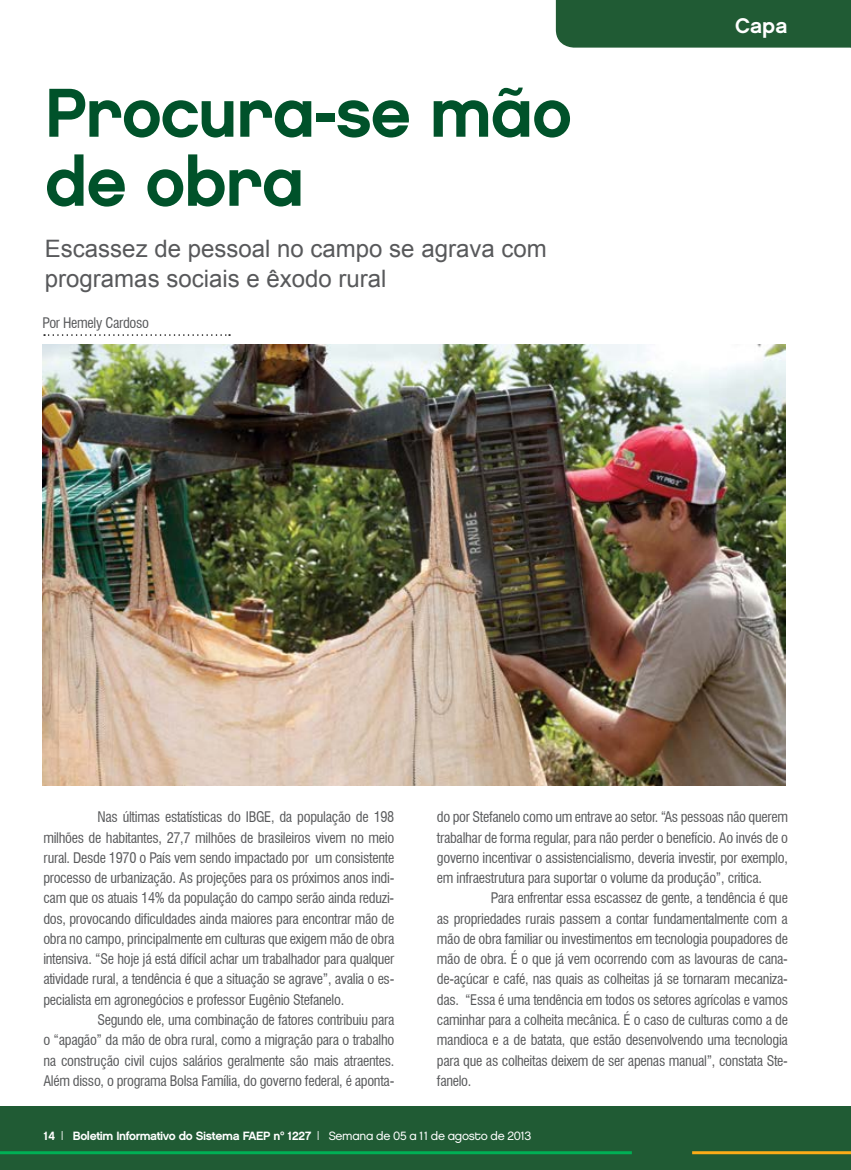
<style>
.page{position:relative;width:851px;height:1170px;background:#fff}
.page>*{position:absolute;margin:0;border:0;box-sizing:border-box;transform-origin:0 0}
.t1{font:69px/69px "Chalet New York Nineteen Eighty";letter-spacing:-.02em;color:#00522a}
.t2{font:24px/30px "Arial";color:#58595b}
.t3{font:21px "Chalet New York Nineteen Sixty";color:#fff}
.t4{font:condensed 14.25px/20.2px "Swiss 721 BT";letter-spacing:-.02em;color:#58595b;text-align:justify}
.t5{font:12px "Chalet New York Nineteen Sixty";letter-spacing:-.03em;color:#fff}
.s1{font-family:"Chalet London Nineteen Eighty"}
</style>
<div class="page">
<div style="left:0;top:1106px;width:850px;height:63px;background:#205b34"></div>
<hr style="left:0;top:1151px;width:631px;height:3px;background:#00b055">
<hr style="left:692px;top:1151px;width:158px;height:3px;background:#fbac18">
<div style="left:555px;top:0;width:296px;height:48px;background:#205b34"></div>
<img style="left:43px;top:344px;width:742px;height:441px">
<svg style="left:44px;top:334px;width:186px;height:2px"></svg>
<h1 class="t1" style="left:45px;top:78px;width:528px">Procura-se mão de obra</h1>
<h2 class="t2" style="left:45px;top:233px;width:503px">Escassez de pessoal no campo se agrava com programas sociais e êxodo rural</h2>
<p class="t4" style="left:43px;top:313px;width:108px">Por Hemely Cardoso</p>
<h3 class="t3" style="left:735px;top:13px;width:54px">Capa</h3>
<p class="t4" style="left:43px;top:807px;width:352px;text-indent:54px">Nas últimas estatísticas do IBGE, da população de 198 milhões de habitantes, 27,7 milhões de brasileiros vivem no meio rural. Desde 1970 o País vem sendo impactado por um consistente processo de urbanização. As projeções para os próximos anos indi&shy;cam que os atuais 14% da população do campo serão ainda reduzi&shy;dos, provocando dificuldades ainda maiores para encontrar mão de obra no campo, principalmente em culturas que exigem mão de obra intensiva. “Se hoje já está difícil achar um trabalhador para qualquer atividade rural, a tendência é que a situação se agrave”, avalia o es&shy;pecialista em agronegócios e professor Eugênio Stefanelo.</p>
<p class="t4" style="left:43px;top:1009px;width:352px;text-indent:54px">Segundo ele, uma combinação de fatores contribuiu para o “apagão” da mão de obra rural, como a migração para o trabalho na construção civil cujos salários geralmente são mais atraentes.<br>Além disso, o programa Bolsa Família, do governo federal, é aponta-</p>
<p class="t4" style="left:437px;top:807px;width:352px">do por Stefanelo como um entrave ao setor. “As pessoas não querem trabalhar de forma regular, para não perder o benefício. Ao invés de o governo incentivar o assistencialismo, deveria investir, por exemplo, em infraestrutura para suportar o volume da produção”, critica.</p>
<p class="t4" style="left:437px;top:888px;width:352px;text-indent:54px">Para enfrentar essa escassez de gente, a tendência é que as propriedades rurais passem a contar fundamentalmente com a mão de obra familiar ou investimentos em tecnologia poupadores de mão de obra. É o que já vem ocorrendo com as lavouras de cana&shy;de-açúcar e café, nas quais as colheitas já se tornaram mecaniza&shy;das. “Essa é uma tendência em todos os setores agrícolas e vamos caminhar para a colheita mecânica. É o caso de culturas como a de mandioca e a de batata, que estão desenvolvendo uma tecnologia para que as colheitas deixem de ser apenas manual”, constata Ste&shy;fanelo.</p>
<p class="t5" style="left:43px;top:1128px;width:489px">14 | Boletim Informativo do Sistema FAEP nº 1227 | <span class="s1">Semana de 05 a 11 de agosto de 2013</span></p>
</div>
